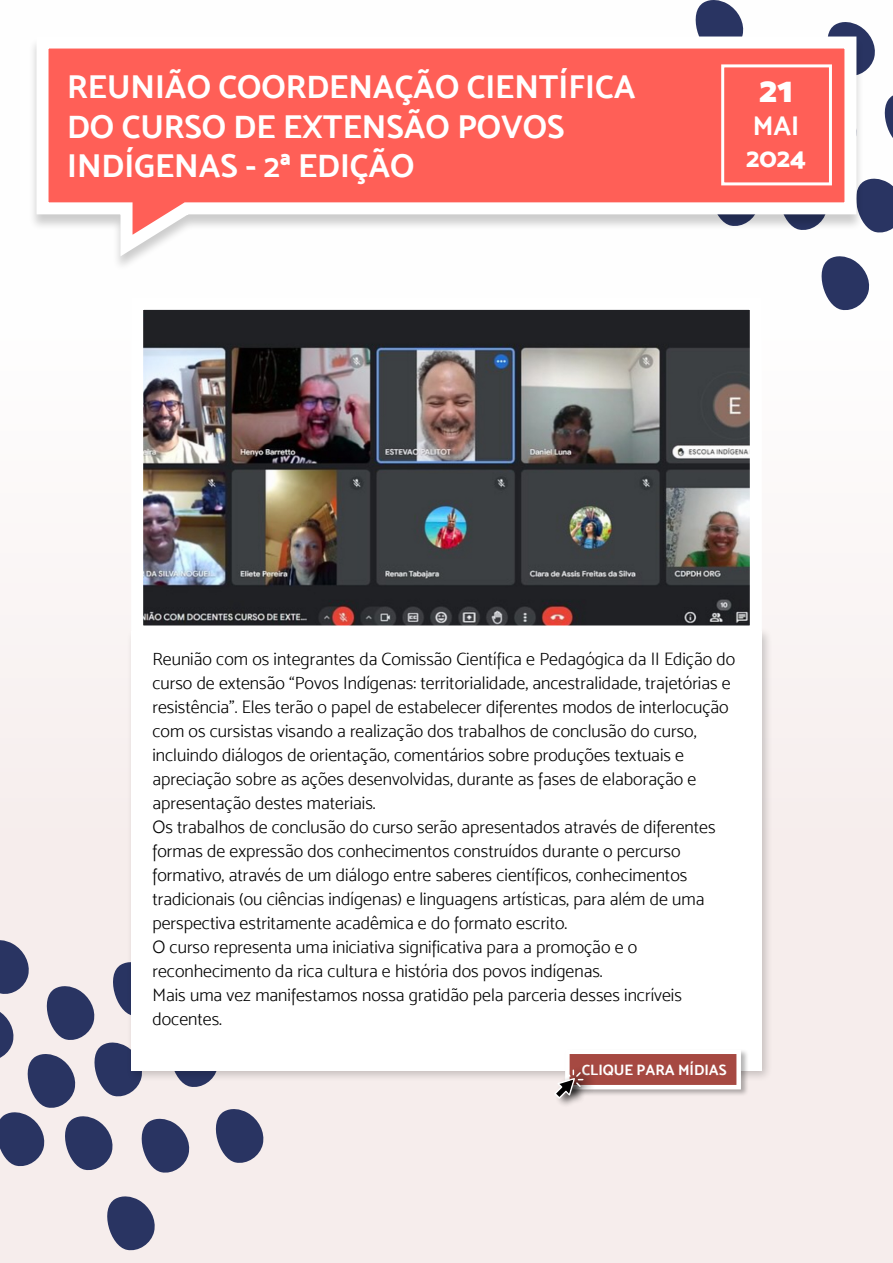
<style>
.page{position:relative;width:893px;height:1263px;background:#fff}
.page>*{position:absolute;margin:0;border:0;box-sizing:border-box;transform-origin:0 0}
.t1{font:36px "Mosk Ultra Bold 900";color:#fff}
.t2{font:33px/39.6px "Mosk Bold 700";color:#fff}
.t3{font:27px "Mosk Extra Bold 800";color:#fff}
.t4{font:27px "Mosk Bold 700";color:#fff}
.t5{font:18px/24px "Mosk Light 300";color:#000}
.t6{font:15px "Mosk Bold 700";color:#fff}
</style>
<div class="page">
<div style="left:0;top:0;width:893px;height:1263px;background:linear-gradient(to right,#faf5f4,#f7f0ef)"></div>
<svg style="left:813px;top:255px;width:58px;height:57px"></svg>
<svg style="left:672px;top:0;width:221px;height:235px"></svg>
<svg style="left:99px;top:1195px;width:58px;height:57px;background:#7b7e99"></svg>
<svg style="left:0;top:938px;width:266px;height:237px;background:#aba9b9"></svg>
<div style="left:28px;top:37px;width:837px;height:235px;background:#000;opacity:.2"></div>
<svg style="left:31px;top:31px;width:831px;height:236px"></svg>
<div style="left:721px;top:64px;width:111px;height:121px;border:3px solid #fff"></div>
<div style="left:126px;top:626px;width:647px;height:456px;background:#000;opacity:.2"></div>
<div style="left:131px;top:631px;width:631px;height:440px;background:#fff"></div>
<img style="left:144px;top:311px;width:605px;height:313px">
<div style="left:131px;top:298px;width:631px;height:339px;border:12px solid #fff"></div>
<div style="left:564px;top:1048px;width:184px;height:49px;background:#000;opacity:.3"></div>
<div style="left:565px;top:1049px;width:176px;height:40px;background:#a64942;border:4px solid #fff"></div>
<div style="left:554px;top:1065px;width:43px;height:43px;background:#000;opacity:.8"></div>
<svg style="left:554px;top:1069px;width:30px;height:30px"></svg>
<h2 class="t2" style="left:67px;top:67px;width:570px">REUNIÃO COORDENAÇÃO CIENTÍFICA<br>DO CURSO DE EXTENSÃO POVOS<br>INDÍGENAS - 2ª EDIÇÃO</h2>
<h1 class="t1" style="left:759px;top:67px;width:35px">21</h1>
<h3 class="t4" style="left:753px;top:109px;width:48px">MAI</h3>
<h3 class="t3" style="left:746px;top:141px;width:61px">2024</h3>
<p class="t5" style="left:152px;top:647px;width:584px">Reunião com os integrantes da Comissão Científica e Pedagógica da II Edição do curso de extensão “Povos Indígenas: territorialidade, ancestralidade, trajetórias e resistência”. Eles terão o papel de estabelecer diferentes modos de interlocução com os cursistas visando a realização dos trabalhos de conclusão do curso, incluindo diálogos de orientação, comentários sobre produções textuais e apreciação sobre as ações desenvolvidas, durante as fases de elaboração e apresentação destes materiais.<br>Os trabalhos de conclusão do curso serão apresentados através de diferentes formas de expressão dos conhecimentos construídos durante o percurso formativo, através de um diálogo entre saberes científicos, conhecimentos tradicionais (ou ciências indígenas) e linguagens artísticas, para além de uma perspectiva estritamente acadêmica e do formato escrito.<br>O curso representa uma iniciativa significativa para a promoção e o reconhecimento da rica cultura e história dos povos indígenas.<br>Mais uma vez manifestamos nossa gratidão pela parceria desses incríveis docentes.</p>
<p class="t6" style="left:582px;top:1060px;width:147px">CLIQUE PARA MÍDIAS</p>
</div>
